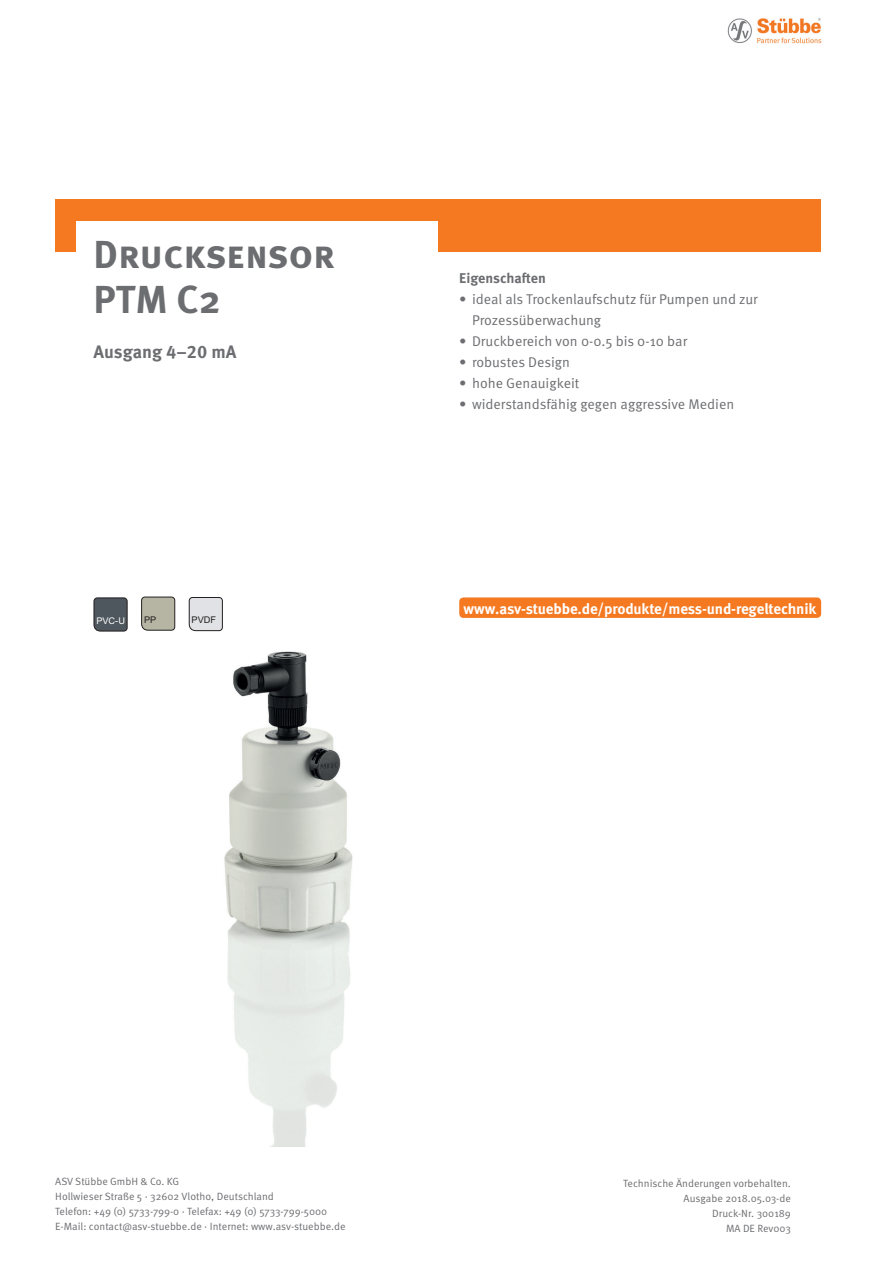
<style>
.page{position:relative;width:893px;height:1263px;background:#fff}
.page>*{position:absolute;margin:0;border:0;box-sizing:border-box;transform-origin:0 0}
.t1{font:700 39px/45px "Meta Pro";letter-spacing:-.005em;color:#6c6d70}
.t2{font:700 18px "Meta Pro";color:#6c6d70}
.t3{font:700 15px "Meta Pro";letter-spacing:-.01em;color:#fff}
.t4{font:14.1px/21px "Meta Pro Norm";color:#6c6d70}
.t5{font:700 14.1px "Meta Pro";color:#6c6d70}
.t6{font:10.5px/15px "Meta Pro Norm";color:#6c6d70}
.t7{font:9.15px "Arial";color:#231f20}
.t8{font:9.15px "Arial";color:#fff}
</style>
<div class="page">
<div style="left:55px;top:200px;width:766px;height:52px;background:#f47921"></div>
<img style="left:728px;top:18px;width:94px;height:26px">
<div style="left:77px;top:221px;width:361px;height:304px;background:#fff"></div>
<img style="left:224px;top:651px;width:129px;height:495px">
<svg style="left:141px;top:597px;width:34px;height:34px"></svg>
<svg style="left:94px;top:597px;width:34px;height:34px"></svg>
<svg style="left:189px;top:597px;width:34px;height:34px"></svg>
<div style="left:459px;top:597px;width:362px;height:21px;background:#f47921;border-radius:4px"></div>
<h1 class="t1" style="left:94px;top:229px;width:243px">Drucksensor<br>PTM C2</h1>
<h2 class="t2" style="left:94px;top:337px;width:145px">Ausgang 4–20 mA</h2>
<p class="t8" style="left:96px;top:615px;width:30px">PVC-U</p>
<p class="t7" style="left:144px;top:614px;width:14px">PP</p>
<p class="t7" style="left:192px;top:615px;width:26px">PVDF</p>
<h3 class="t5" style="left:459px;top:267px;width:88px">Eigenschaften</h3>
<h3 class="t4" style="left:472px;top:287px;width:287px;text-indent:-13px">• ideal als Trockenlaufschutz für Pumpen und zur<br>Prozessüberwachung</h3>
<h3 class="t4" style="left:459px;top:329px;width:229px">• Druckbereich von 0-0.5 bis 0-10 bar</h3>
<h3 class="t4" style="left:459px;top:350px;width:112px">• robustes Design</h3>
<h3 class="t4" style="left:459px;top:371px;width:122px">• hohe Genauigkeit</h3>
<h3 class="t4" style="left:459px;top:392px;width:276px">• widerstandsfähig gegen aggressive Medien</h3>
<h3 class="t3" style="left:463px;top:597px;width:355px">www.asv-stuebbe.de/produkte/mess-und-regeltechnik</h3>
<p class="t6" style="left:55px;top:1173px;width:292px">ASV Stübbe GmbH &amp; Co. KG<br>Hollwieser Straße 5 · 32602 Vlotho, Deutschland<br>Telefon: +49 (0) 5733-799-0 · Telefax: +49 (0) 5733-799-5000<br>E-Mail: contact@asv-stuebbe.de · Internet: www.asv-stuebbe.de</p>
<p class="t6" style="left:623px;top:1175px;width:169px;text-align:right">Technische Änderungen vorbehalten.<br>Ausgabe 2018.05.03-de<br>Druck-Nr. 300189<br>MA DE Rev003</p>
</div>
